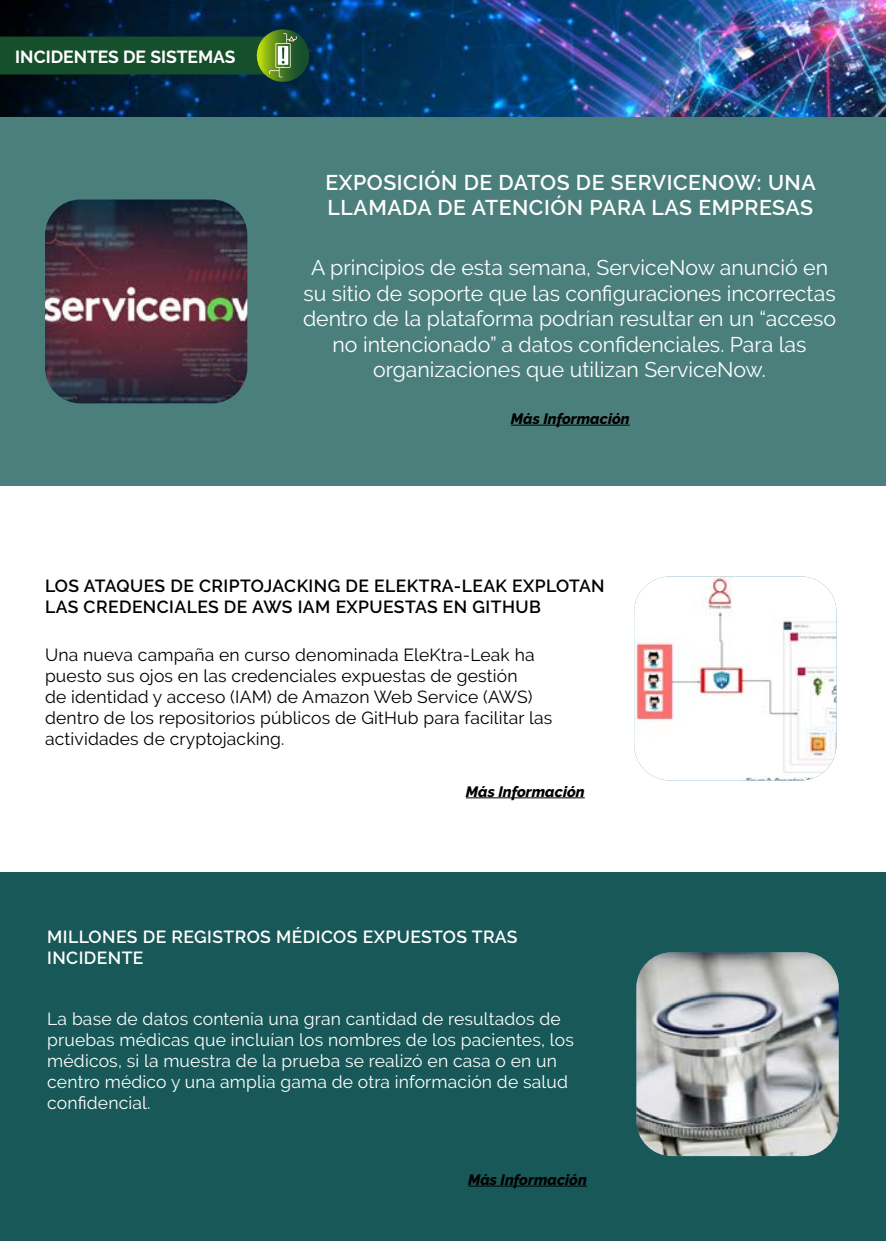
<style>
.page{position:relative;width:886px;height:1241px;background:#fff}
.page>*{position:absolute;margin:0;border:0;box-sizing:border-box;transform-origin:0 0}
.t1{font:21.25px/25.5px "Raleway";color:#fff;text-align:center}
.t2{font:600 21.25px/25.5px "Raleway";letter-spacing:.025em;color:#fff}
.t3{font:17.5px/21px "Raleway";letter-spacing:.01em;color:#000}
.t4{font:17.5px/21px "Raleway";letter-spacing:.01em;color:#fff}
.t5{font:600 17.5px/21px "Raleway";letter-spacing:.025em;color:#000}
.t6{font:600 17.5px/21px "Raleway";letter-spacing:.025em;color:#fff}
.t7{font:700 17.5px "Raleway";color:#fff}
.t8{font:italic 800 15px "Raleway";color:#000}
</style>
<div class="page">
<img style="left:0;top:0;width:886px;height:117px">
<div style="left:0;top:871px;width:886px;height:369px;background:#185858"></div>
<div style="left:0;top:117px;width:886px;height:368px;background:#4a7f7c"></div>
<svg style="left:0;top:29px;width:312px;height:56px;background:#19462e"></svg>
<img style="left:45px;top:199px;width:202px;height:204px">
<hr style="left:511px;top:424px;width:119px;height:1px;background:#000">
<hr style="left:466px;top:797px;width:119px;height:1px;background:#000">
<img style="left:634px;top:576px;width:202px;height:204px">
<hr style="left:468px;top:1185px;width:119px;height:1px;background:#000">
<img style="left:636px;top:952px;width:203px;height:203px">
<p class="t7" style="left:15px;top:47px;width:222px">INCIDENTES DE SISTEMAS</p>
<p class="t2" style="left:326px;top:169px;width:492px">EXPOSICIÓN DE DATOS DE SERVICENOW: UNA<br>LLAMADA DE ATENCIÓN PARA LAS EMPRESAS</p>
<p class="t1" style="left:303px;top:255px;width:535px">A principios de esta semana, ServiceNow anunció en su sitio de soporte que las configuraciones incorrectas dentro de la plataforma podrían resultar en un “acceso no intencionado” a datos confidenciales. Para las organizaciones que utilizan ServiceNow.</p>
<p class="t8" style="left:511px;top:410px;width:120px">Más Información</p>
<p class="t5" style="left:45px;top:575px;width:561px">LOS ATAQUES DE CRIPTOJACKING DE ELEKTRA-LEAK EXPLOTAN<br>LAS CREDENCIALES DE AWS IAM EXPUESTAS EN GITHUB</p>
<p class="t3" style="left:45px;top:644px;width:509px">Una nueva campaña en curso denominada EleKtra-Leak ha puesto sus ojos en las credenciales expuestas de gestión<br>de identidad y acceso (IAM) de Amazon Web Service (AWS) dentro de los repositorios públicos de GitHub para facilitar las actividades de cryptojacking.</p>
<p class="t8" style="left:466px;top:782px;width:120px">Más Información</p>
<p class="t6" style="left:47px;top:925px;width:472px">MILLONES DE REGISTROS MÉDICOS EXPUESTOS TRAS<br>INCIDENTE</p>
<p class="t4" style="left:47px;top:1007px;width:528px">La base de datos contenía una gran cantidad de resultados de pruebas médicas que incluían los nombres de los pacientes, los médicos, si la muestra de la prueba se realizó en casa o en un centro médico y una amplia gama de otra información de salud confidencial.</p>
<p class="t8" style="left:468px;top:1170px;width:120px">Más Información</p>
</div>
